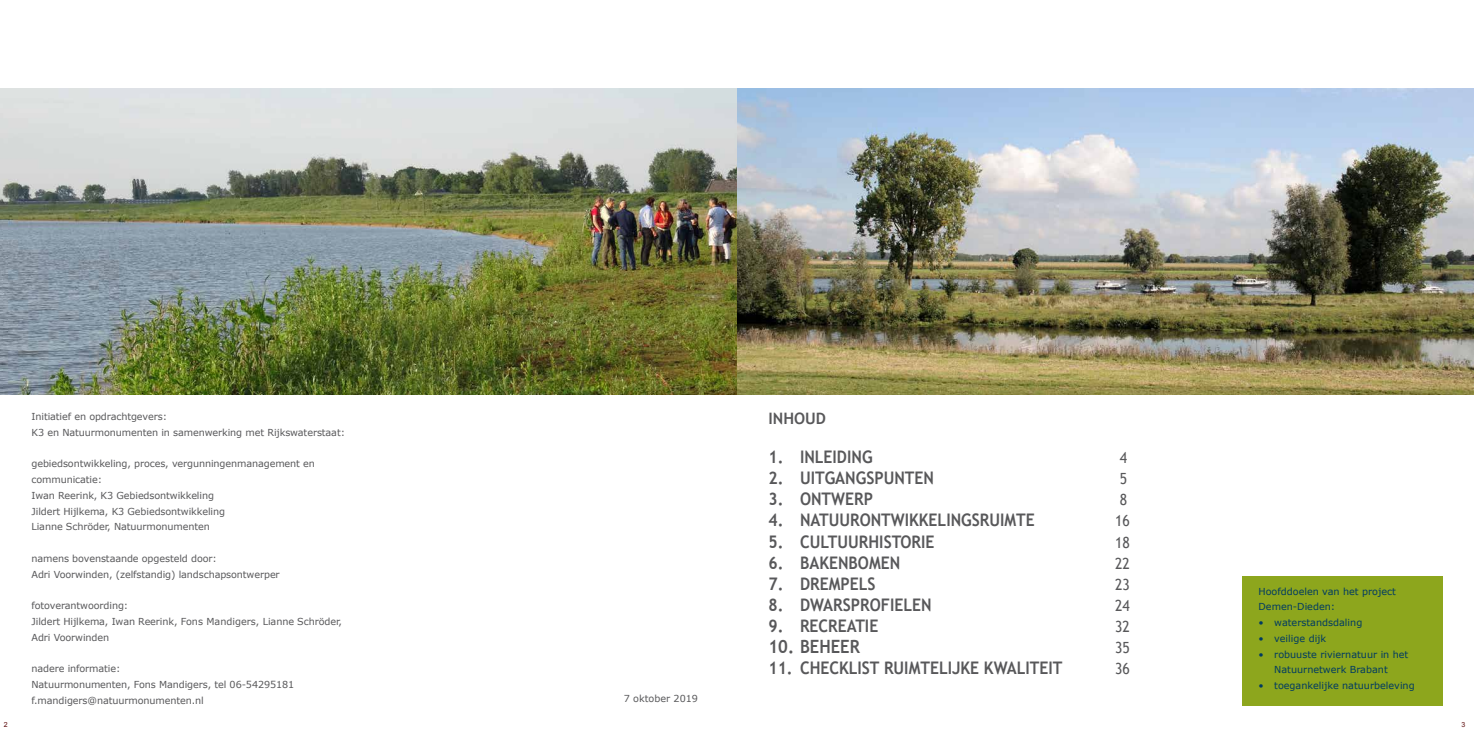
<style>
.page{position:relative;width:1474px;height:737px;background:#fff}
.page>*{position:absolute;margin:0;border:0;box-sizing:border-box;transform-origin:0 0}
.t1{font:700 18.29px "Trebuchet MS";color:#58585a;scale:.91 1}
.t2{font:700 17.32px "Trebuchet MS";color:#58585a;scale:.91 1}
.t3{font:700 15.75px "Trebuchet MS";color:#58585a}
.t4{font:15.4px "Trebuchet MS";color:#58585a;scale:.91 1}
.t5{font:9.62px/15.8px "Verdana";letter-spacing:-.01em;color:#58585a}
.t6{font:9.62px/15.8px "Verdana";color:#003a62}
.t7{font:7px "Arial";color:#5f0e0f}
</style>
<div class="page">
<img style="left:0;top:88px;width:1473px;height:306px">
<div style="left:1242px;top:576px;width:200px;height:129px;background:#8da61d"></div>
<p class="t5" style="left:31px;top:408px;width:315px">Initiatief en opdrachtgevers:<br>K3 en Natuurmonumenten in samenwerking met Rijkswaterstaat:</p>
<p class="t5" style="left:31px;top:456px;width:285px">gebiedsontwikkeling, proces, vergunningenmanagement en communicatie:<br>Iwan Reerink, K3 Gebiedsontwikkeling<br>Jildert Hijlkema, K3 Gebiedsontwikkeling<br>Lianne Schröder, Natuurmonumenten</p>
<p class="t5" style="left:31px;top:550px;width:250px">namens bovenstaande opgesteld door:<br>Adri Voorwinden, (zelfstandig) landschapsontwerper</p>
<p class="t5" style="left:31px;top:597px;width:312px">fotoverantwoording:<br>Jildert Hijlkema, Iwan Reerink, Fons Mandigers, Lianne Schröder,<br>Adri Voorwinden</p>
<p class="t5" style="left:31px;top:660px;width:264px">nadere informatie:<br>Natuurmonumenten, Fons Mandigers, tel 06-54295181 f.mandigers@natuurmonumenten.nl</p>
<p class="t5" style="left:623px;top:690px;width:76px">7 oktober 2019</p>
<h3 class="t3" style="left:768px;top:408px;width:59px">INHOUD</h3>
<h2 class="t2" style="left:768px;top:446px;width:116px">1. INLEIDING</h2>
<h3 class="t4" style="left:1119px;top:449px;width:10px">4</h3>
<h2 class="t2" style="left:768px;top:467px;width:183px">2. UITGANGSPUNTEN</h2>
<h3 class="t4" style="left:1119px;top:470px;width:10px">5</h3>
<h2 class="t2" style="left:768px;top:488px;width:116px">3. ONTWERP</h2>
<h3 class="t4" style="left:1119px;top:491px;width:10px">8</h3>
<h2 class="t2" style="left:768px;top:509px;width:294px">4. NATUURONTWIKKELINGSRUIMTE</h2>
<h3 class="t4" style="left:1115px;top:512px;width:18px">16</h3>
<h2 class="t2" style="left:768px;top:530px;width:184px">5. CULTUURHISTORIE</h2>
<h3 class="t4" style="left:1115px;top:533px;width:18px">18</h3>
<h2 class="t2" style="left:768px;top:551px;width:146px">6. BAKENBOMEN</h2>
<h3 class="t4" style="left:1115px;top:554px;width:18px">22</h3>
<h2 class="t2" style="left:768px;top:572px;width:119px">7. DREMPELS</h2>
<h3 class="t4" style="left:1115px;top:575px;width:18px">23</h3>
<h2 class="t2" style="left:768px;top:593px;width:181px">8. DWARSPROFIELEN</h2>
<h3 class="t4" style="left:1115px;top:596px;width:18px">24</h3>
<h2 class="t2" style="left:768px;top:614px;width:122px">9. RECREATIE</h2>
<h3 class="t4" style="left:1115px;top:617px;width:18px">32</h3>
<h1 class="t1" style="left:768px;top:634px;width:102px">10. BEHEER</h1>
<h3 class="t4" style="left:1115px;top:638px;width:18px">35</h3>
<h2 class="t2" style="left:768px;top:656px;width:324px">11. CHECKLIST RUIMTELIJKE KWALITEIT</h2>
<h3 class="t4" style="left:1115px;top:659px;width:18px">36</h3>
<p class="t6" style="left:1258px;top:583px;width:139px">Hoofddoelen van het project<br>Demen-Dieden:</p>
<p class="t6" style="left:1258px;top:614px;width:105px">• waterstandsdaling</p>
<p class="t6" style="left:1258px;top:630px;width:69px">• veilige dijk</p>
<p class="t6" style="left:1258px;top:646px;width:151px;text-align:center">• robuuste riviernatuur in het<br>Natuurnetwerk Brabant</p>
<p class="t6" style="left:1258px;top:677px;width:158px">• toegankelijke natuurbeleving</p>
<p class="t7" style="left:4px;top:719px;width:5px">2</p>
<p class="t7" style="left:1461px;top:719px;width:5px">3</p>
</div>
